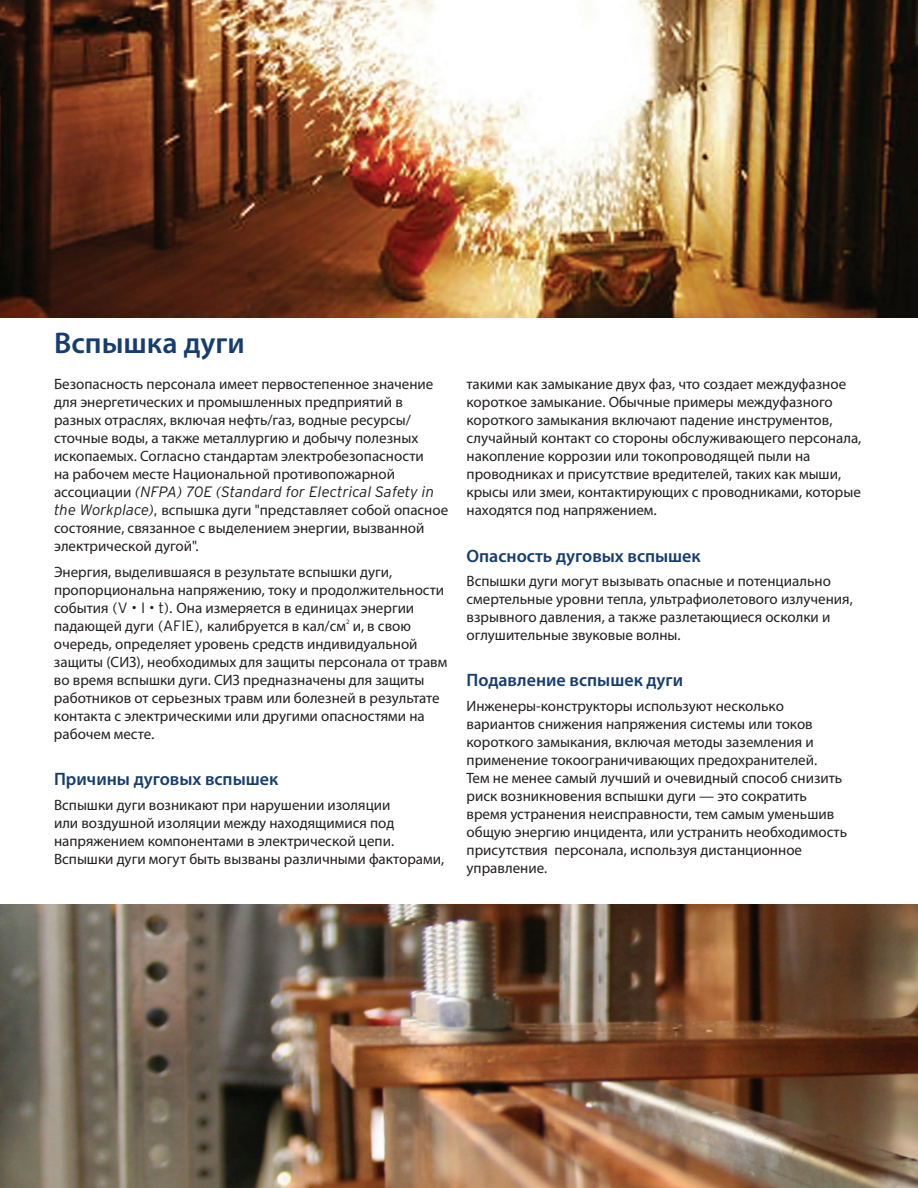
<style>
.page{position:relative;width:918px;height:1188px;background:#fff}
.page>*{position:absolute;margin:0;border:0;box-sizing:border-box;transform-origin:0 0}
.t1{font:600 30px "Myriad Pro";color:#163d6f}
.t2{font:600 18px "Myriad Pro";color:#163d6f}
.t3{font:15px/18px "Myriad Pro";color:#231f20}
.t4{font:italic 300 15px "Interstate Poly";color:#231f20}
.t5{font:6.75px "Myriad Pro";color:#231f20}
.s1{font-family:"Myriad Pro";font-weight:400;font-style:normal}
.s2{font-family:"Interstate Poly";font-weight:300;font-style:italic}
.s3{font-family:"Interstate Poly";font-weight:300}
</style>
<div class="page">
<img style="left:0;top:904px;width:918px;height:284px">
<img style="left:0;top:0;width:918px;height:317px">
<h1 class="t1" style="left:54px;top:324px;width:192px">Вспышка дуги</h1>
<p class="t3" style="left:54px;top:375px;width:381px">Безопасность персонала имеет первостепенное значение для энергетических и промышленных предприятий в разных отраслях, включая нефть/газ, водные ресурсы/ сточные воды, а также металлургию и добычу полезных ископаемых. Согласно стандартам электробезопасности на рабочем месте Национальной противопожарной</p>
<p class="t4" style="left:54px;top:481px;width:382px"><span class="s1">ассоциации</span> (NFPA) 70E (Standard for Electrical Safety in</p>
<p class="t3" style="left:54px;top:501px;width:396px"><span class="s2">the Workplace)</span><span class="s3">,</span> вспышка дуги "представляет собой опасное состояние, связанное с выделением энергии, вызванной электрической дугой".</p>
<p class="t3" style="left:54px;top:562px;width:392px">Энергия, выделившаяся в результате вспышки дуги, пропорциональна напряжению, току и продолжительности события <span class="s3">(V • I • t).</span> Она измеряется в единицах энергии падающей дуги <span class="s3">(AFIE),</span> калибруется в кал/см и, в свою</p>
<p class="t5" style="left:346px;top:618px;width:5px">2</p>
<p class="t3" style="left:54px;top:634px;width:395px">очередь, определяет уровень средств индивидуальной защиты (СИЗ), необходимых для защиты персонала от травм во время вспышки дуги. СИЗ предназначены для защиты работников от серьезных травм или болезней в результате контакта с электрическими или другими опасностями на рабочем месте<span class="s3">.</span></p>
<p class="t2" style="left:54px;top:768px;width:226px">Причины дуговых вспышек</p>
<p class="t3" style="left:54px;top:795px;width:392px">Вспышки дуги возникают при нарушении изоляции<br>или воздушной изоляции между находящимися под напряжением компонентами в электрической цепи.<br>Вспышки дуги могут быть вызваны различными факторами,</p>
<p class="t3" style="left:467px;top:375px;width:396px">такими как замыкание двух фаз, что создает междуфазное короткое замыкание. Обычные примеры междуфазного короткого замыкания включают падение инструментов, случайный контакт со стороны обслуживающего персонала, накопление коррозии или токопроводящей пыли на проводниках и присутствие вредителей, таких как мыши, крысы или змеи, контактирующих с проводниками, которые находятся под напряжением<span class="s3">.</span></p>
<p class="t2" style="left:467px;top:544px;width:236px">Опасность дуговых вспышек</p>
<p class="t3" style="left:467px;top:572px;width:388px">Вспышки дуги могут вызывать опасные и потенциально смертельные уровни тепла, ультрафиолетового излучения, взрывного давления, а также разлетающиеся осколки и оглушительные звуковые волны.</p>
<p class="t2" style="left:467px;top:669px;width:218px">Подавление вспышек дуги</p>
<p class="t3" style="left:467px;top:697px;width:382px">Инженеры-конструкторы используют несколько вариантов снижения напряжения системы или токов короткого замыкания, включая методы заземления и применение токоограничивающих предохранителей.<br>Тем не менее самый лучший и очевидный способ снизить риск возникновения вспышки дуги — это сократить время устранения неисправности, тем самым уменьшив общую энергию инцидента, или устранить необходимость присутствия персонала, используя дистанционное управление.</p>
</div>
